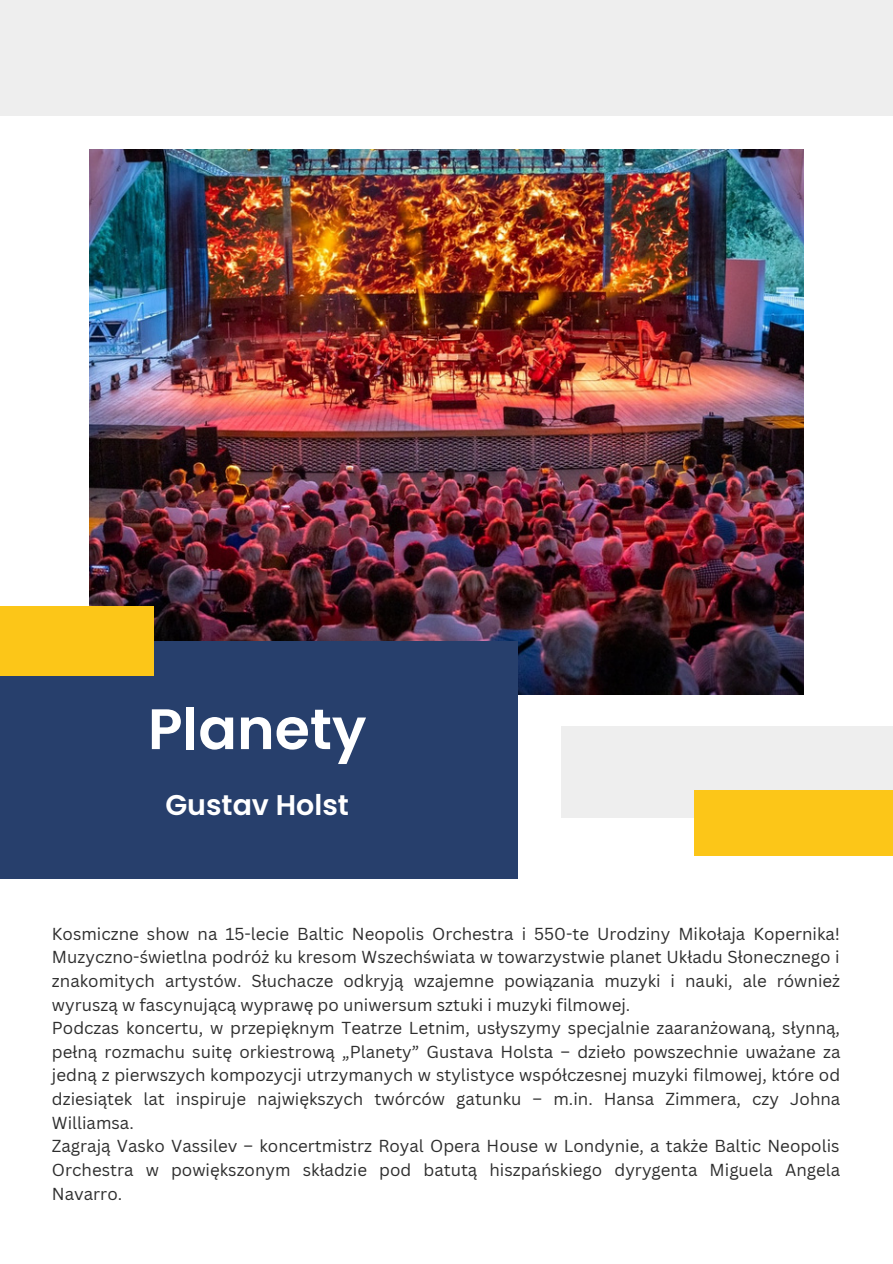
<style>
.page{position:relative;width:893px;height:1264px;background:#fff}
.page>*{position:absolute;margin:0;border:0;box-sizing:border-box;transform-origin:0 0}
.t1{font:600 57px "Poppins";color:#fff}
.t2{font:600 28.5px "Poppins";color:#fff}
.t3{font:16.95px/23.5px "Canva Sans";color:#2e2e2e;text-align:justify}
</style>
<div class="page">
<div style="left:0;top:0;width:892px;height:115px;background:#eee"></div>
<div style="left:561px;top:726px;width:331px;height:91px;background:#eee"></div>
<div style="left:694px;top:790px;width:198px;height:65px;background:#fcc618"></div>
<img style="left:89px;top:149px;width:714px;height:545px">
<div style="left:0;top:641px;width:517px;height:237px;background:#273f6c"></div>
<div style="left:0;top:606px;width:154px;height:70px;background:#fcc618"></div>
<p class="t1" style="left:148px;top:689px;width:220px">Planety</p>
<p class="t2" style="left:165px;top:785px;width:185px">Gustav Holst</p>
<p class="t3" style="left:52px;top:921px;width:789px">Kosmiczne show na 15-lecie Baltic Neopolis Orchestra i 550-te Urodziny Mikołaja Kopernika!<br>Muzyczno-świetlna podróż ku kresom Wszechświata w towarzystwie planet Układu Słonecznego i znakomitych artystów. Słuchacze odkryją wzajemne powiązania muzyki i nauki, ale również wyruszą w fascynującą wyprawę po uniwersum sztuki i muzyki filmowej.</p>
<p class="t3" style="left:52px;top:1015px;width:789px">Podczas koncertu, w przepięknym Teatrze Letnim, usłyszymy specjalnie zaaranżowaną, słynną, pełną rozmachu suitę orkiestrową „Planety” Gustava Holsta – dzieło powszechnie uważane za jedną z pierwszych kompozycji utrzymanych w stylistyce współczesnej muzyki filmowej, które od dziesiątek lat inspiruje największych twórców gatunku – m.in. Hansa Zimmera, czy Johna Williamsa.</p>
<p class="t3" style="left:52px;top:1133px;width:789px">Zagrają Vasko Vassilev – koncertmistrz Royal Opera House w Londynie, a także Baltic Neopolis Orchestra w powiększonym składzie pod batutą hiszpańskiego dyrygenta Miguela Angela Navarro.</p>
</div>
